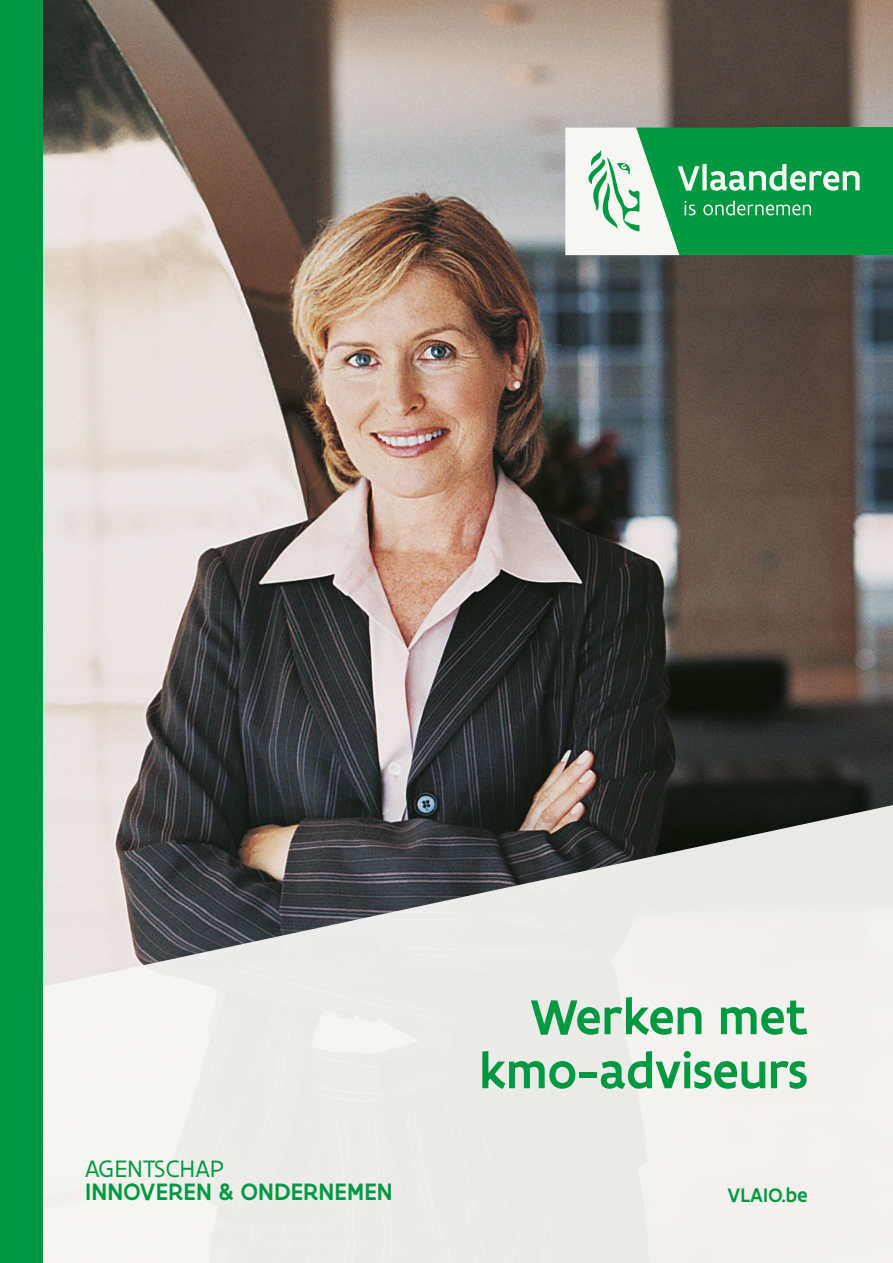
<style>
.page{position:relative;width:893px;height:1263px;background:#fff}
.page>*{position:absolute;margin:0;border:0;box-sizing:border-box;transform-origin:0 0}
.t1{font:500 52.5px/54px "Flanders Art Sans";color:#009941;text-align:right}
.t2{font:500 25.5px "Flanders Art Sans";letter-spacing:.005em;color:#009941}
.t3{font:25.5px "Flanders Art Sans";letter-spacing:.005em;color:#009941}
.t4{font:500 21px "Flanders Art Sans";letter-spacing:.005em;color:#009941}
</style>
<div class="page">
<img style="left:43px;top:0;width:850px;height:800px">
<svg style="left:43px;top:800px;width:850px;height:463px;background:#d0cfcd"></svg>
<svg style="left:565px;top:128px;width:328px;height:127px"></svg>
<div style="left:0;top:0;width:43px;height:1263px;background:#009941"></div>
<p class="t1" style="left:480px;top:991px;width:330px">Werken met kmo-adviseurs</p>
<p class="t3" style="left:85px;top:1153px;width:140px">AGENTSCHAP</p>
<p class="t2" style="left:85px;top:1176px;width:309px">INNOVEREN &amp; ONDERNEMEN</p>
<p class="t4" style="left:727px;top:1182px;width:82px">VLAIO.be</p>
</div>
